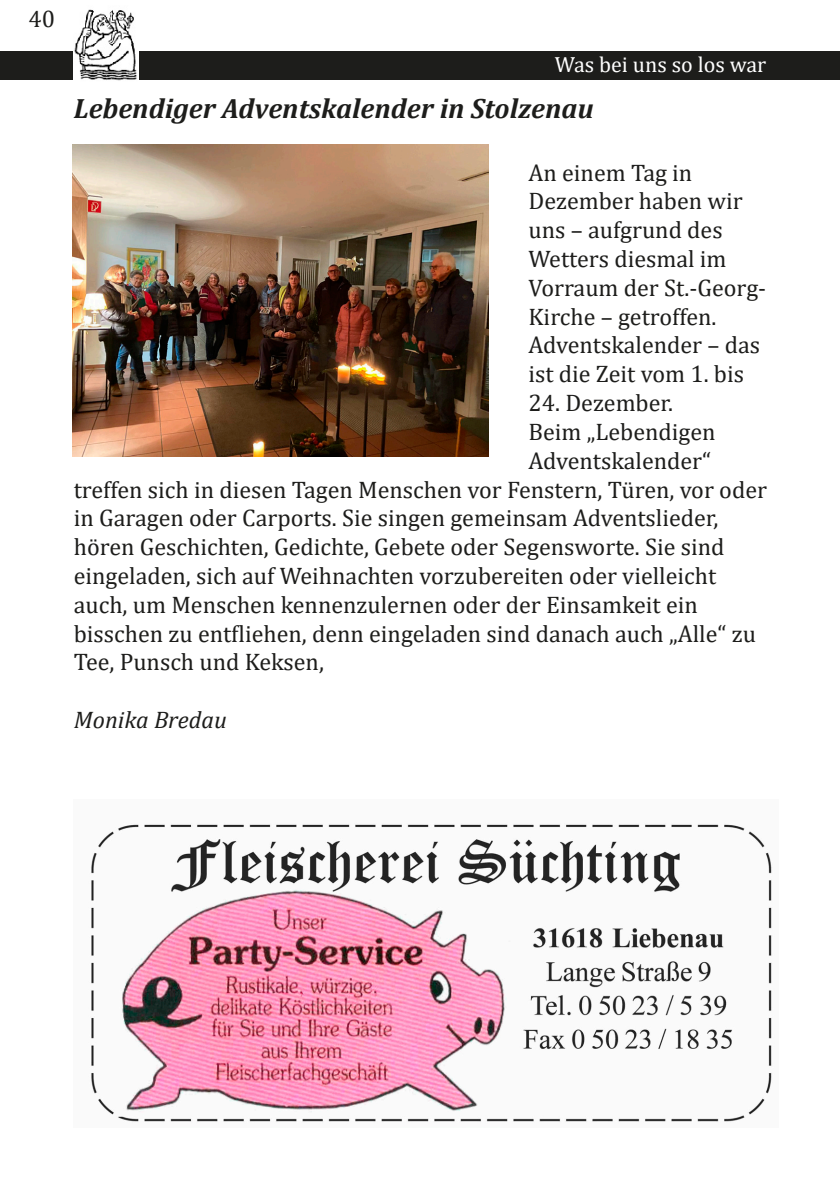
<style>
.page{position:relative;width:840px;height:1191px;background:#fff}
.page>*{position:absolute;margin:0;border:0;box-sizing:border-box;transform-origin:0 0}
.t1{font:italic 700 28px "Cambria";color:#1d1d1b}
.t2{font:24px/28.8px "Cambria";color:#1d1d1b}
.t3{font:italic 24px "Cambria";color:#1d1d1b}
.t4{font:22px "Cambria";color:#fff}
</style>
<div class="page">
<div style="left:0;top:51px;width:839px;height:28px;background:#1d1d1b"></div>
<img style="left:74px;top:9px;width:64px;height:72px">
<img style="left:72px;top:145px;width:416px;height:312px">
<img style="left:91px;top:824px;width:681px;height:298px">
<p class="t2" style="left:28px;top:4px;width:28px">40</p>
<p class="t4" style="left:554px;top:52px;width:213px">Was bei uns so los war</p>
<p class="t1" style="left:74px;top:89px;width:521px">Lebendiger Adventskalender in Stolzenau</p>
<p class="t2" style="left:528px;top:158px;width:239px">An einem Tag in<br>Dezember haben wir uns – aufgrund des<br>Wetters diesmal im<br>Vorraum der St.-Georg-<br>Kirche – getroffen.<br>Adventskalender – das ist die Zeit vom 1. bis</p>
<p class="t2" style="left:528px;top:388px;width:146px">24. Dezember.</p>
<p class="t2" style="left:528px;top:417px;width:188px">Beim „Lebendigen</p>
<p class="t2" style="left:528px;top:446px;width:184px">Adventskalender“</p>
<p class="t2" style="left:74px;top:475px;width:694px">treffen sich in diesen Tagen Menschen vor Fenstern, Türen, vor oder</p>
<p class="t2" style="left:74px;top:503px;width:645px">in Garagen oder Carports. Sie singen gemeinsam Adventslieder,</p>
<p class="t2" style="left:74px;top:532px;width:652px">hören Geschichten, Gedichte, Gebete oder Segensworte. Sie sind</p>
<p class="t2" style="left:74px;top:561px;width:643px">eingeladen, sich auf Weihnachten vorzubereiten oder vielleicht</p>
<p class="t2" style="left:74px;top:590px;width:625px">auch, um Menschen kennenzulernen oder der Einsamkeit ein</p>
<p class="t2" style="left:74px;top:619px;width:683px">bisschen zu entfliehen, denn eingeladen sind danach auch „Alle“ zu</p>
<p class="t2" style="left:74px;top:647px;width:251px">Tee, Punsch und Keksen,</p>
<p class="t3" style="left:74px;top:703px;width:154px">Monika Bredau</p>
</div>
